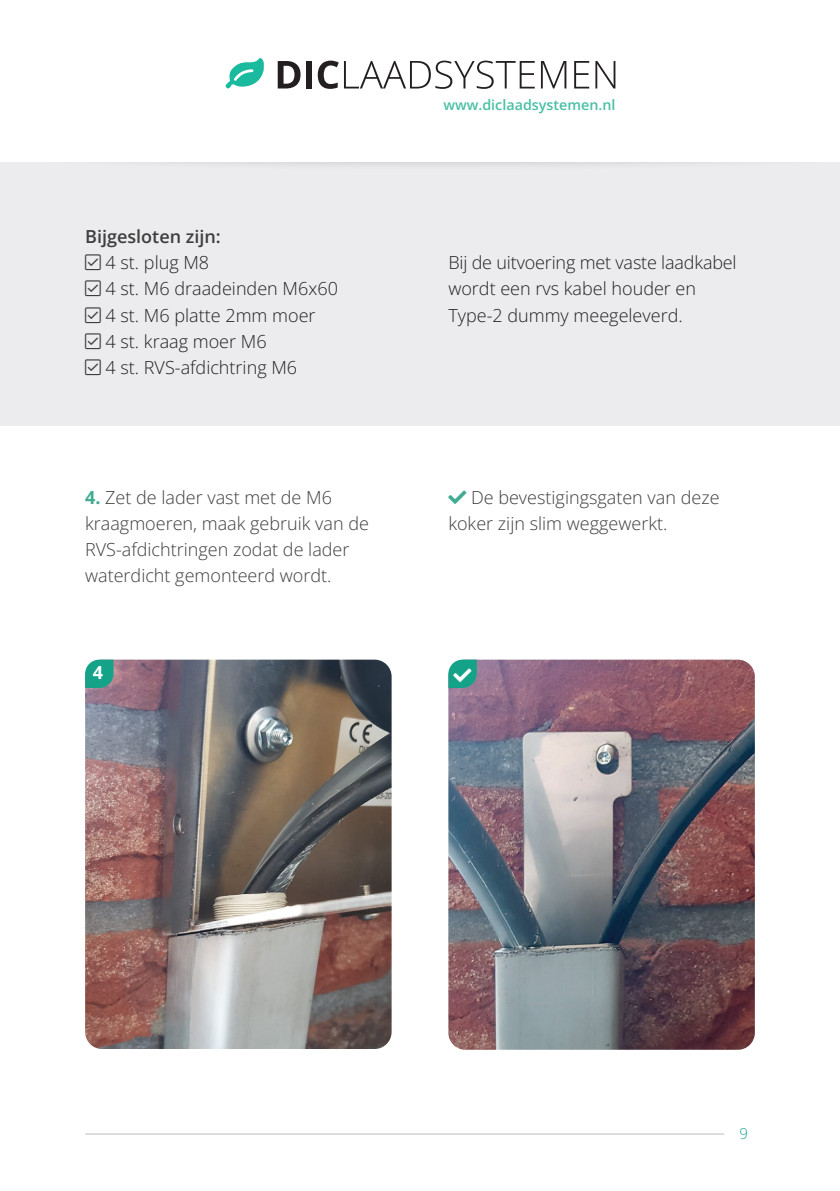
<style>
.page{position:relative;width:840px;height:1191px;background:#fff}
.page>*{position:absolute;margin:0;border:0;box-sizing:border-box;transform-origin:0 0}
.t1{font:300 18px/26px "Open Sans";color:#231f20}
._1__Kop_voor_inhouds{font:300 18px/26px "Open Sans";color:#3e3e3f}
.t2{font:600 18px "Open Sans";color:#3e3e3f}
._1_1_Subkop_voor_inh{font:700 18px "Open Sans";color:#fff}
.t3{font:300 15px "Open Sans";color:#14a289}
.t4{font:600 14.4px "Open Sans";color:#49bfa5}
.s1{font-weight:700;color:#40aa92}
</style>
<div class="page">
<div style="left:0;top:162px;width:839px;height:263px;background:#ececee"></div>
<hr style="left:85px;top:1133px;width:638px;height:1px;background:#bcbdc0">
<img style="left:448px;top:659px;width:306px;height:390px">
<img style="left:85px;top:659px;width:306px;height:390px">
<svg style="left:85px;top:659px;width:28px;height:29px"></svg>
<div style="left:6px;top:122px;width:833px;height:50px;background:#231f20;opacity:.35"></div>
<div style="left:0;top:0;width:839px;height:161px;background:#fff"></div>
<svg style="left:225px;top:58px;width:39px;height:31px"></svg>
<svg style="left:277px;top:61px;width:23px;height:27px"></svg>
<div style="left:306px;top:61px;width:6px;height:27px;background:#231f20"></div>
<svg style="left:317px;top:61px;width:21px;height:28px"></svg>
<svg style="left:344px;top:61px;width:190px;height:28px"></svg>
<svg style="left:540px;top:61px;width:26px;height:27px"></svg>
<svg style="left:574px;top:61px;width:15px;height:27px"></svg>
<svg style="left:595px;top:61px;width:20px;height:27px"></svg>
<svg style="left:448px;top:659px;width:28px;height:29px"></svg>
<p class="t2" style="left:85px;top:225px;width:137px">Bijgesloten zijn:</p>
<p class="t1" style="left:105px;top:249px;width:105px">4 st. plug M8</p>
<p class="t1" style="left:105px;top:275px;width:234px">4 st. M6 draadeinden M6x60</p>
<p class="t1" style="left:105px;top:301px;width:211px">4 st. M6 platte 2mm moer</p>
<p class="t1" style="left:105px;top:327px;width:162px">4 st. kraag moer M6</p>
<p class="t1" style="left:105px;top:353px;width:193px">4 st. RVS-afdichtring M6</p>
<p class="t4" style="left:443px;top:95px;width:173px">www.diclaadsystemen.nl</p>
<p class="t1" style="left:448px;top:249px;width:290px">Bij de uitvoering met vaste laadkabel wordt een rvs kabel houder en<br>Type-2 dummy meegeleverd.</p>
<p class="_1__Kop_voor_inhouds" style="left:85px;top:483px;width:285px"><span class="s1">4.</span> Zet de lader vast met de M6 kraagmoeren, maak gebruik van de<br>RVS-afdichtringen zodat de lader waterdicht gemonteerd wordt.</p>
<p class="_1__Kop_voor_inhouds" style="left:448px;top:483px;width:272px;text-indent:23px">De bevestigingsgaten van deze koker zijn slim weggewerkt.</p>
<p class="_1_1_Subkop_voor_inh" style="left:93px;top:660px;width:12px">4</p>
<p class="t3" style="left:739px;top:1123px;width:10px">9</p>
</div>
